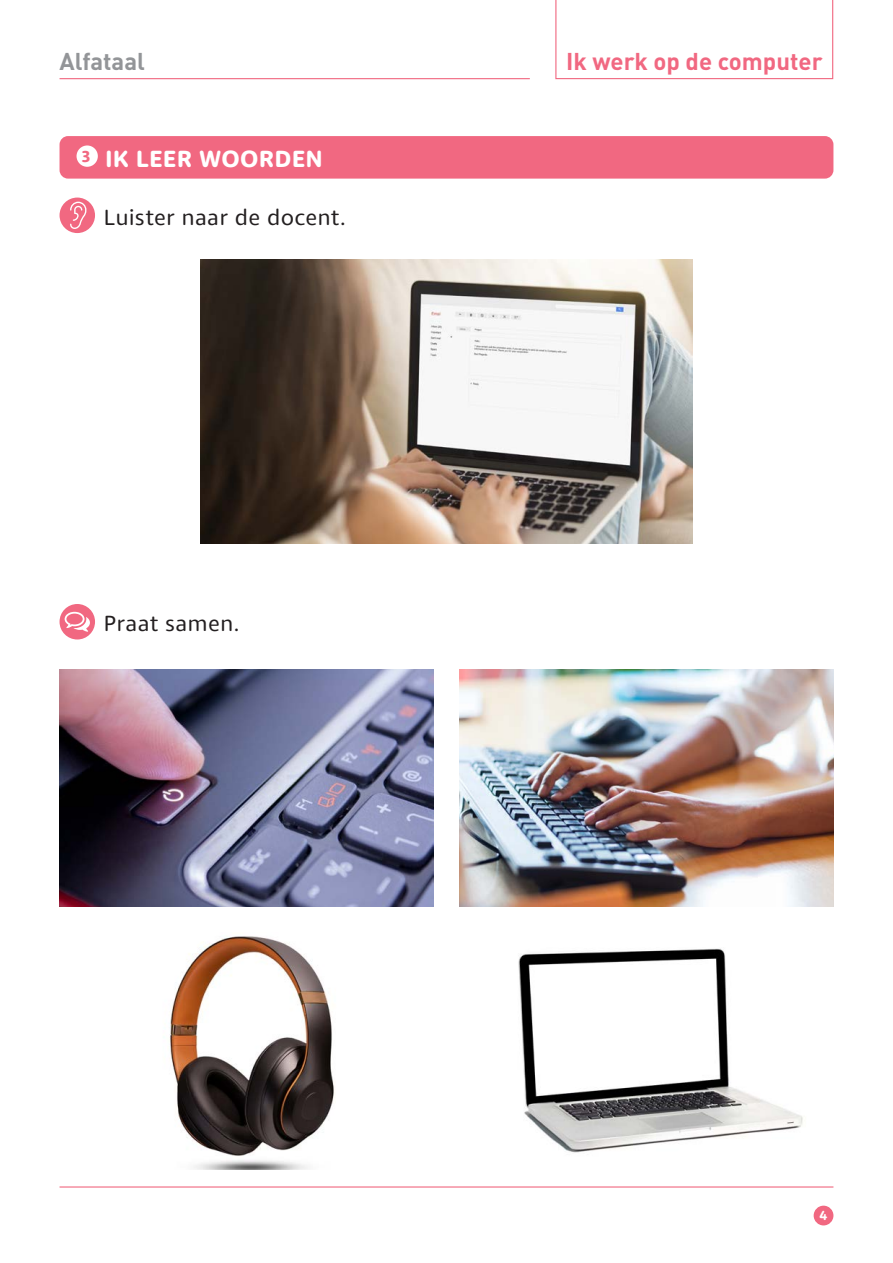
<style>
.page{position:relative;width:893px;height:1263px;background:#fff}
.page>*{position:absolute;margin:0;border:0;box-sizing:border-box;transform-origin:0 0}
.t1{font:700 24px "DIN";color:#f16881}
.t2{font:700 24px "Dita";letter-spacing:.01em;color:#fff}
.t3{font:700 24px "DIN";color:#939598}
.t4{font:22.5px "Dita";letter-spacing:.005em;color:#231f20}
.t5{font:700 13.5px "Dita";color:#fff}
</style>
<div class="page">
<hr style="left:60px;top:1186px;width:773px;height:1px;background:#f16881">
<div style="left:814px;top:1206px;width:19px;height:19px;background:#f16881;border-radius:50%"></div>
<svg style="left:555px;top:0;width:278px;height:79px"></svg>
<hr style="left:60px;top:78px;width:470px;height:1px;background:#f16881">
<div style="left:60px;top:604px;width:35px;height:35px;background:#f16881;border-radius:50%"></div>
<svg style="left:65px;top:612px;width:25px;height:20px"></svg>
<img style="left:201px;top:259px;width:491px;height:285px">
<img style="left:60px;top:670px;width:374px;height:237px">
<img style="left:170px;top:936px;width:164px;height:233px">
<img style="left:459px;top:670px;width:374px;height:237px">
<img style="left:518px;top:948px;width:285px;height:205px">
<div style="left:60px;top:136px;width:773px;height:43px;background:#f16881;border-radius:9px"></div>
<div style="left:77px;top:145px;width:21px;height:22px;background:#fff;border-radius:50%"></div>
<div style="left:60px;top:198px;width:35px;height:35px;background:#f16881;border-radius:50%"></div>
<svg style="left:70px;top:202px;width:16px;height:27px"></svg>
<p class="t3" style="left:60px;top:46px;width:87px">Alfataal</p>
<p class="t1" style="left:566px;top:46px;width:258px">Ik werk op de computer</p>
<p class="t2" style="left:82px;top:144px;width:242px"><sup>3</sup> IK LEER WOORDEN</p>
<p class="t4" style="left:104px;top:203px;width:244px">Luister naar de docent.</p>
<p class="t4" style="left:104px;top:609px;width:138px">Praat samen.</p>
<p class="t5" style="left:820px;top:1207px;width:9px">4</p>
</div>
